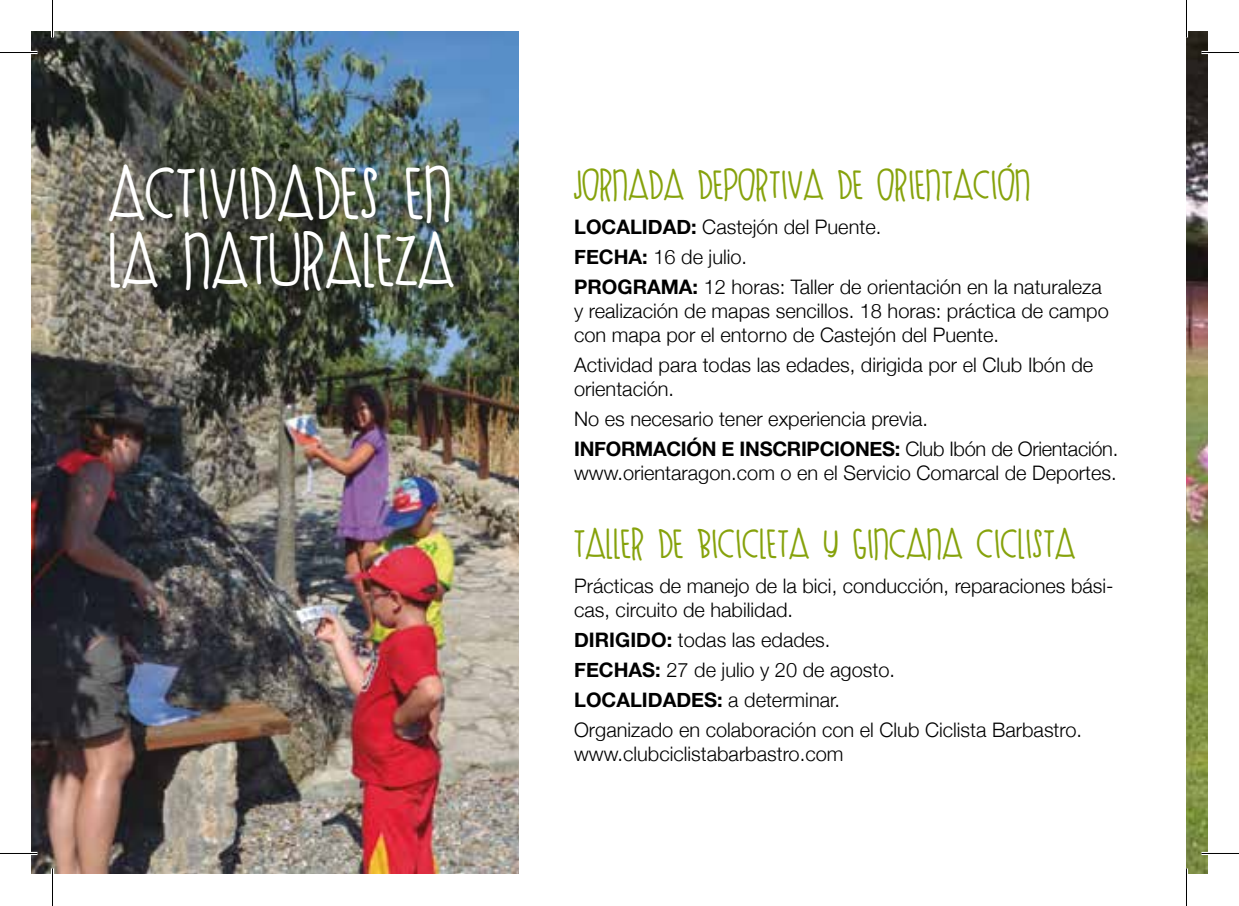
<style>
.page{position:relative;width:1239px;height:906px;background:#fff}
.page>*{position:absolute;margin:0;border:0;box-sizing:border-box;transform-origin:0 0}
.t1{font:700 45px/67.5px "SUGARSHOCKMAX'D";color:#fff}
.t2{font:700 25px "SUGARSHOCKMAX'D";color:#86a20b}
.t3{font:300 20px/30px "Helvetica Neue";color:#000}
.s1{font-weight:700}
</style>
<div class="page">
<img style="left:1186px;top:31px;width:22px;height:842px">
<img style="left:31px;top:31px;width:487px;height:842px">
<hr style="left:0;top:51px;width:38px;height:3px;background:#fff">
<hr style="left:1201px;top:51px;width:38px;height:3px;background:#fff">
<hr style="left:0;top:852px;width:38px;height:3px;background:#fff">
<hr style="left:1201px;top:852px;width:38px;height:3px;background:#fff">
<hr style="left:51px;top:0;width:3px;height:38px;background:#fff">
<hr style="left:51px;top:868px;width:3px;height:38px;background:#fff">
<hr style="left:1185px;top:0;width:3px;height:38px;background:#fff">
<hr style="left:1185px;top:868px;width:3px;height:38px;background:#fff">
<hr style="left:0;top:52px;width:38px;height:1px;background:#000">
<hr style="left:1201px;top:52px;width:38px;height:1px;background:#000">
<hr style="left:0;top:853px;width:38px;height:1px;background:#000">
<hr style="left:1201px;top:853px;width:38px;height:1px;background:#000">
<hr style="left:52px;top:0;width:1px;height:38px;background:#000">
<hr style="left:52px;top:868px;width:1px;height:38px;background:#000">
<hr style="left:1186px;top:0;width:1px;height:38px;background:#000">
<hr style="left:1186px;top:868px;width:1px;height:38px;background:#000">
<h1 class="t1" style="left:109px;top:170px;width:348px">ACTIVIDADES EN<br>LA NATURALEZA</h1>
<p class="t2" style="left:574px;top:176px;width:458px">JORNADA DEPORTIVA DE ORIENTACIÓN</p>
<p class="t3" style="left:574px;top:212px;width:529px"><span class="s1">LOCALIDAD:</span> Castejón del Puente.<br><span class="s1">FECHA:</span> 16 de julio.<br><span class="s1">PROGRAMA:</span> 12 horas: Taller de orientación en la naturaleza</p>
<p class="t3" style="left:574px;top:299px;width:536px;line-height:24px">y realización de mapas sencillos. 18 horas: práctica de campo con mapa por el entorno de Castejón del Puente.</p>
<p class="t3" style="left:574px;top:353px;width:521px;line-height:24px">Actividad para todas las edades, dirigida por el Club Ibón de orientación.</p>
<p class="t3" style="left:574px;top:404px;width:546px">No es necesario tener experiencia previa.<br><span class="s1">INFORMACIÓN E INSCRIPCIONES:</span> Club Ibón de Orientación.</p>
<p class="t3" style="left:574px;top:458px;width:544px">www.orientaragon.com o en el Servicio Comarcal de Deportes.</p>
<p class="t2" style="left:574px;top:535px;width:503px">TALLER DE BICICLETA Y GINCANA CICLISTA</p>
<p class="t3" style="left:574px;top:574px;width:541px;line-height:24px">Prácticas de manejo de la bici, conducción, reparaciones bási&shy;cas, circuito de habilidad.</p>
<p class="t3" style="left:574px;top:625px;width:509px"><span class="s1">DIRIGIDO:</span> todas las edades.<br><span class="s1">FECHAS:</span> 27 de julio y 20 de agosto.<br><span class="s1">LOCALIDADES:</span> a determinar.<br>Organizado en colaboración con el Club Ciclista Barbastro.</p>
<p class="t3" style="left:574px;top:739px;width:271px">www.clubciclistabarbastro.com</p>
</div>
